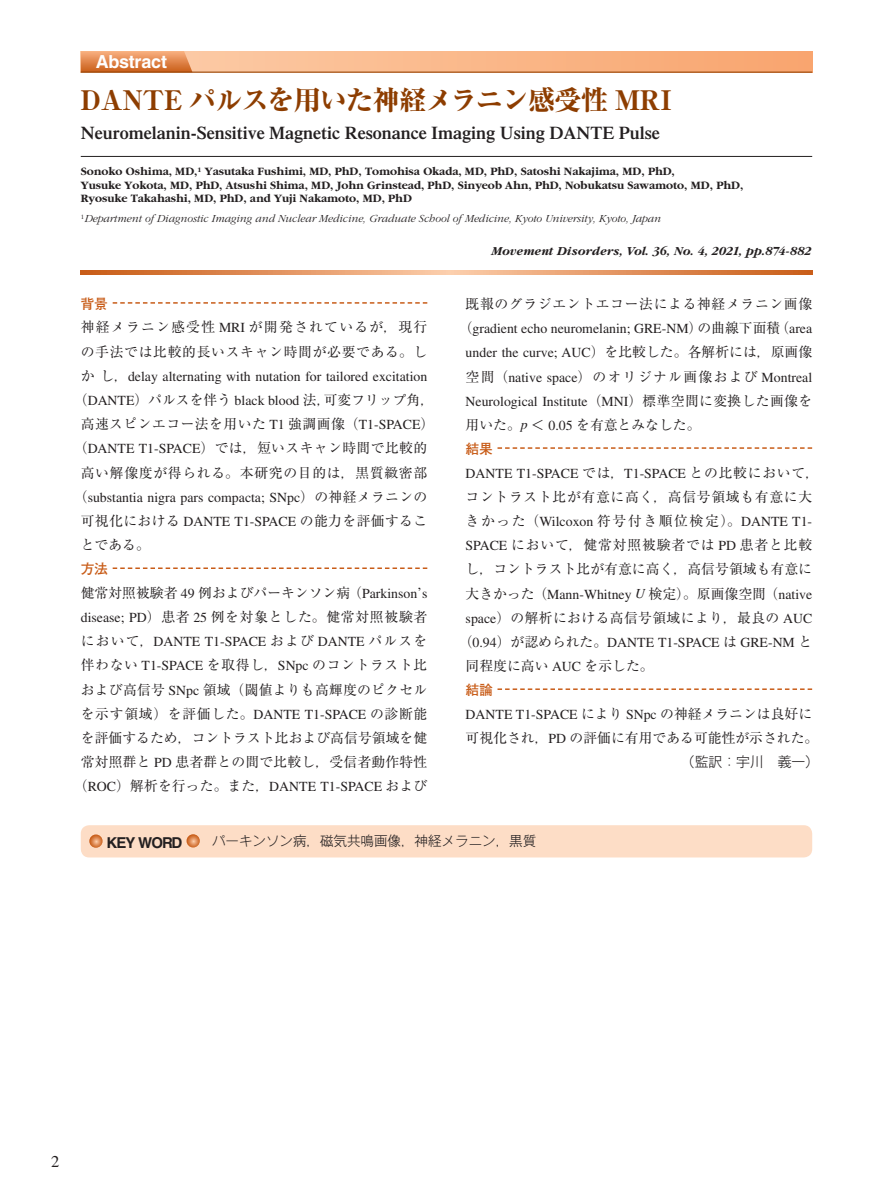
<style>
.page{position:relative;width:893px;height:1191px;background:#fff}
.page>*{position:absolute;margin:0;border:0;box-sizing:border-box;transform-origin:0 0}
.t1{font:27px "Ryumin Pro Heavy 90 msp RKSJ H";letter-spacing:-.025em;color:#8d3d00}
.t2{font:600 18px "Times";color:#231f20}
.t3{font:700 18px "Helvetica";letter-spacing:-.01em;color:#fff}
.t4{font:16.5px "Times";color:#231f20}
.t5{font:700 15px "Helvetica";letter-spacing:-.075em;color:#231f20}
.t6{font:13.8px/24.2px "Times";color:#231f20;text-align:center}
.t7{font:13.8px/24.2px "Ryumin Pro Regular 90 msp RKSJ H";letter-spacing:.03em;color:#231f20;text-align:center}
.t8{font:13.8px/24.2px "Ryumin Pro Regular 90 msp RKSJ H";color:#231f20}
.t9{font:13.8px/24.2px "Ryumin Pro Regular 90 msp RKSJ H";letter-spacing:.05em;color:#231f20}
.t10{font:13.8px/24.2px "Ryumin Pro Regular 90 msp RKSJ H";letter-spacing:.005em;color:#231f20}
.t11{font:13.8px "Gothic MB101 Pro Light 90 msp RKSJ H";color:#231f20}
.t12{font:13.8px "Futo Go B101 Pro Bold 90 msp RKSJ H";letter-spacing:-.02em;color:#c85c18}
.t13{font:13.5px "Gothic MB101 Pro Light 90 msp RKSJ H";color:#231f20}
.t14{font:italic 700 12.75px "Garamond";color:#231f20}
.t15{font:700 11.7px/13.5px "Garamond";color:#231f20}
.t16{font:italic 300 11.25px "Garamond";color:#231f20}
.s1{font-family:"Times"}
.s2{font-family:"Ryumin Pro Regular 90 msp RKSJ H"}
.s3{font-family:"Times";font-style:italic}
.s4{font-style:italic}
</style>
<div class="page">
<svg style="left:192px;top:51px;width:620px;height:21px"></svg>
<svg style="left:81px;top:51px;width:111px;height:21px"></svg>
<hr style="left:81px;top:72px;width:731px;height:1px;background:#8d3d00">
<hr style="left:81px;top:156px;width:731px;height:1px;background:#231f20">
<div style="left:81px;top:825px;width:731px;height:32px;background:#fdddc6;border-radius:9px"></div>
<svg style="left:89px;top:834px;width:14px;height:13px"></svg>
<svg style="left:187px;top:834px;width:13px;height:13px"></svg>
<svg style="left:497px;top:447px;width:315px;height:2px"></svg>
<svg style="left:497px;top:688px;width:315px;height:2px"></svg>
<svg style="left:113px;top:302px;width:314px;height:2px"></svg>
<svg style="left:113px;top:567px;width:314px;height:2px"></svg>
<svg style="left:81px;top:270px;width:731px;height:4px"></svg>
<h2 class="t3" style="left:96px;top:51px;width:73px">Abstract</h2>
<h1 class="t1" style="left:81px;top:79px;width:593px">DANTE パルスを用いた神経メラニン感受性 MRI</h1>
<h2 class="t2" style="left:81px;top:122px;width:581px">Neuromelanin-Sensitive Magnetic Resonance Imaging Using DANTE Pulse</h2>
<p class="t15" style="left:81px;top:165px;width:664px">Sonoko Oshima, MD,<sup>1</sup> Yasutaka Fushimi, MD, PhD, Tomohisa Okada, MD, PhD, Satoshi Nakajima, MD, PhD,<br>Yusuke Yokota, MD, PhD, Atsushi Shima, MD, John Grinstead, PhD, Sinyeob Ahn, PhD, Nobukatsu Sawamoto, MD, PhD,<br>Ryosuke Takahashi, MD, PhD, and Yuji Nakamoto, MD, PhD</p>
<p class="t16" style="left:81px;top:212px;width:581px"><sup>1</sup>Department of Diagnostic Imaging and Nuclear Medicine, Graduate School of Medicine, Kyoto University, Kyoto, Japan</p>
<p class="t14" style="left:492px;top:244px;width:322px">Movement Disorders, Vol. 36, No. 4, 2021, pp.874-882</p>
<p class="t12" style="left:81px;top:293px;width:29px">背景</p>
<p class="t9" style="left:81px;top:314px;width:348px">神経メラニン感受性 <span class="s1">MRI</span> が開発されているが，現行の手法では比較的長いスキャン時間が必要である。し</p>
<p class="t6" style="left:81px;top:364px;width:348px"><span class="s2">かし，</span>delay alternating with nutation for tailored excitation</p>
<p class="t7" style="left:74px;top:387px;width:362px">（<span class="s1">DANTE</span>）パルスを伴う <span class="s1">black blood</span> 法，可変フリップ角，高速スピンエコー法を用いた <span class="s1">T1</span> 強調画像（<span class="s1">T1-SPACE</span>）（<span class="s1">DANTE T1-SPACE</span>）では，短いスキャン時間で比較的高い解像度が得られる。本研究の目的は，黒質緻密部</p>
<p class="t6" style="left:74px;top:485px;width:355px"><span class="s2">（</span>substantia nigra pars compacta; SNpc<span class="s2">）の神経メラニンの</span></p>
<p class="t7" style="left:81px;top:508px;width:348px;text-align:left">可視化における <span class="s1">DANTE T1-SPACE</span> の能力を評価することである。</p>
<p class="t12" style="left:81px;top:558px;width:29px">方法</p>
<p class="t8" style="left:81px;top:579px;width:348px">健常対照被験者 <span class="s1">49</span> 例およびパーキンソン病（<span class="s1">Parkinson’s disease; PD</span>）患者 <span class="s1">25</span> 例を対象とした。健常対照被験者</p>
<p class="t6" style="left:81px;top:629px;width:348px"><span class="s2">において，</span>DANTE T1-SPACE <span class="s2">および</span> DANTE <span class="s2">パルスを</span></p>
<p class="t7" style="left:81px;top:652px;width:348px;text-align:justify">伴わない <span class="s1">T1-SPACE</span> を取得し，<span class="s1">SNpc</span> のコントラスト比および高信号 <span class="s1">SNpc</span> 領域（閾値よりも高輝度のピクセルを示す領域）を評価した。<span class="s1">DANTE T1-SPACE</span> の診断能を評価するため，コントラスト比および高信号領域を健常対照群と <span class="s1">PD</span> 患者群との間で比較し，受信者動作特性</p>
<p class="t6" style="left:74px;top:774px;width:355px"><span class="s2">（</span>ROC<span class="s2">）解析を行った。また，</span>DANTE T1-SPACE <span class="s2">および</span></p>
<p class="t7" style="left:466px;top:291px;width:348px">既報のグラジエントエコー法による神経メラニン画像</p>
<p class="t6" style="left:459px;top:316px;width:355px"><span class="s2">（</span>gradient echo neuromelanin; GRE-NM<span class="s2">）の曲線下面積（</span>area under the curve; AUC<span class="s2">）を比較した。各解析には，原画像空間（</span>native space<span class="s2">）のオリジナル画像および</span> Montreal Neurological Institute<span class="s2">（</span>MNI<span class="s2">）標準空間に変換した画像を</span></p>
<p class="t8" style="left:466px;top:412px;width:236px">用いた。<span class="s3">p</span> ＜ <span class="s1">0.05</span> を有意とみなした。</p>
<p class="t12" style="left:465px;top:438px;width:29px">結果</p>
<p class="t6" style="left:466px;top:461px;width:355px">DANTE T1-SPACE <span class="s2">では，</span>T1-SPACE <span class="s2">との比較において，</span></p>
<p class="t9" style="left:466px;top:483px;width:348px">コントラスト比が有意に高く，高信号領域も有意に大</p>
<p class="t6" style="left:466px;top:509px;width:348px"><span class="s2">きかった（</span>Wilcoxon <span class="s2">符号付き順位検定）。</span>DANTE T1-</p>
<p class="t10" style="left:466px;top:532px;width:348px"><span class="s1">SPACE</span> において，健常対照被験者では <span class="s1">PD</span> 患者と比較し，コントラスト比が有意に高く，高信号領域も有意に</p>
<p class="t6" style="left:466px;top:582px;width:348px"><span class="s2">大きかった（</span>Mann-Whitney <span class="s4">U</span> <span class="s2">検定）。原画像空間（</span>native</p>
<p class="t7" style="left:466px;top:604px;width:348px"><span class="s1">space</span>）の解析における高信号領域により，最良の <span class="s1">AUC</span></p>
<p class="t6" style="left:459px;top:630px;width:355px"><span class="s2">（</span>0.94<span class="s2">）が認められた。</span>DANTE T1-SPACE <span class="s2">は</span> GRE-NM <span class="s2">と</span></p>
<p class="t8" style="left:466px;top:653px;width:190px">同程度に高い <span class="s1">AUC</span> を示した。</p>
<p class="t12" style="left:465px;top:679px;width:29px">結論</p>
<p class="t6" style="left:466px;top:702px;width:348px">DANTE T1-SPACE <span class="s2">により</span> SNpc <span class="s2">の神経メラニンは良好に</span></p>
<p class="t8" style="left:466px;top:724px;width:354px">可視化され，<span class="s1">PD</span> の評価に有用である可能性が示された。</p>
<p class="t11" style="left:681px;top:750px;width:140px">（監訳：宇川　義一）</p>
<p class="t5" style="left:107px;top:833px;width:77px">KEY WORD</p>
<p class="t13" style="left:212px;top:830px;width:325px">パーキンソン病，磁気共鳴画像，神経メラニン，黒質</p>
<p class="t4" style="left:51px;top:1152px;width:10px">2</p>
</div>
